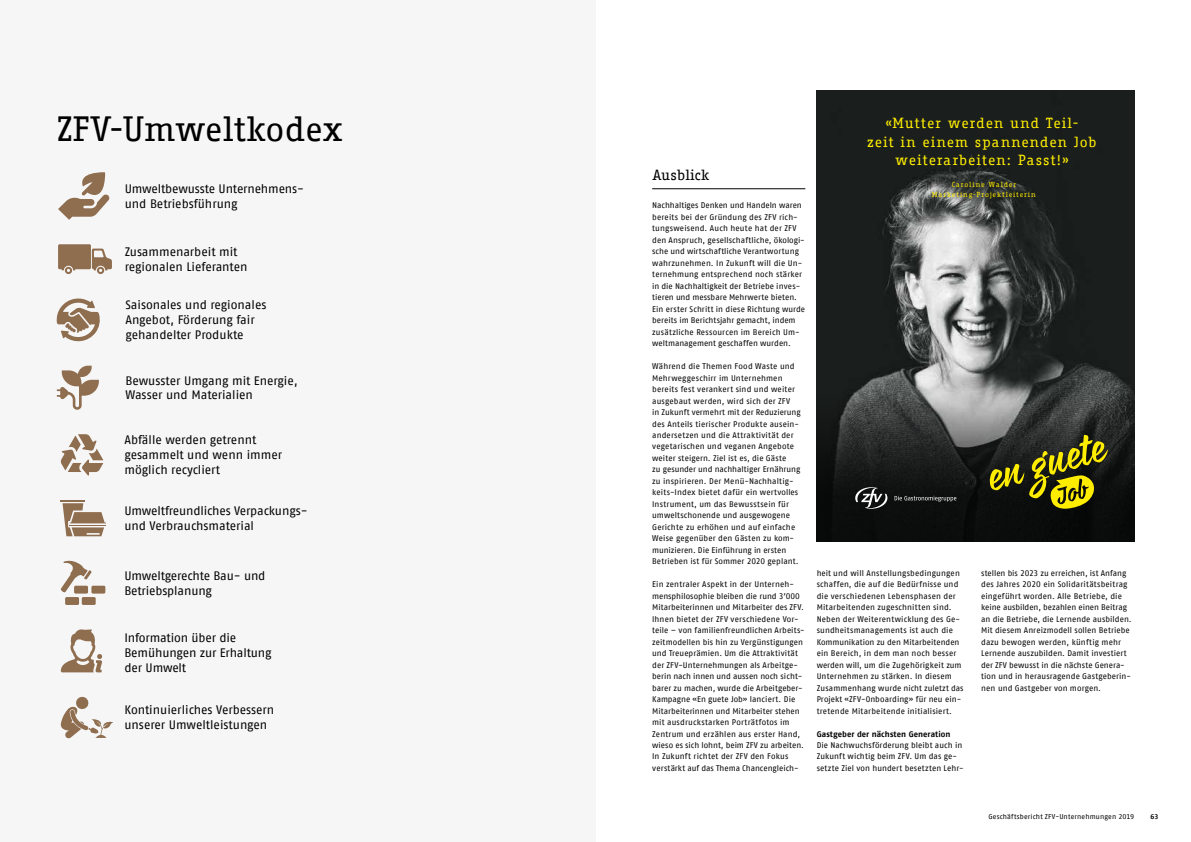
<style>
.page{position:relative;width:1191px;height:842px;background:#fff}
.page>*{position:absolute;margin:0;border:0;box-sizing:border-box;transform-origin:0 0}
.t1{font:34.3px "Fago Office Serif";letter-spacing:-.015em;color:#000}
.t2{font:14.4px "Fago Office Serif";letter-spacing:-.01em;color:#000}
.t3{font:14.3px/18.4px "Fago Office Serif";letter-spacing:.055em;color:#ffed00;text-align:center}
.t4{font:12.3px/14.7px "Fago No Regular Tf";letter-spacing:-.005em;color:#000}
.t5{font:8.2px/11.5px "Fago No Regular Tf";letter-spacing:.01em;color:#000}
.t6{font:8.2px "Fago No Bold Tf";letter-spacing:.005em;color:#000}
.t7{font:7.2px/10.6px "Fago Office Serif";letter-spacing:.105em;color:#ffed00;text-align:center}
.t8{font:7px "Fago No Regular Tf";letter-spacing:.02em;color:#000}
.t9{font:6.8px "Fago No Bold Tf";color:#000}
</style>
<div class="page">
<div style="left:0;top:0;width:595px;height:842px;background:#f6f6f6"></div>
<svg style="left:58px;top:172px;width:52px;height:48px"></svg>
<svg style="left:58px;top:244px;width:54px;height:30px"></svg>
<svg style="left:56px;top:298px;width:44px;height:44px"></svg>
<svg style="left:57px;top:366px;width:42px;height:44px"></svg>
<svg style="left:61px;top:434px;width:42px;height:42px"></svg>
<svg style="left:61px;top:629px;width:41px;height:43px"></svg>
<svg style="left:60px;top:696px;width:53px;height:42px"></svg>
<svg style="left:61px;top:560px;width:31px;height:32px"></svg>
<div style="left:91px;top:586px;width:14px;height:8px;background:#8f6d4f;border-radius:2px"></div>
<div style="left:74px;top:586px;width:14px;height:8px;background:#8f6d4f;border-radius:2px"></div>
<div style="left:82px;top:597px;width:14px;height:8px;background:#8f6d4f;border-radius:2px"></div>
<div style="left:65px;top:597px;width:14px;height:8px;background:#8f6d4f;border-radius:2px"></div>
<hr style="left:61px;top:500px;width:24px;height:2px;background:#8f6d4f">
<svg style="left:63px;top:503px;width:43px;height:33px"></svg>
<img style="left:816px;top:91px;width:318px;height:303px">
<svg style="left:816px;top:394px;width:318px;height:147px;background:#292b2a"></svg>
<svg style="left:989px;top:435px;width:118px;height:74px;background:#545013"></svg>
<svg style="left:894px;top:496px;width:62px;height:6px"></svg>
<svg style="left:855px;top:487px;width:32px;height:22px"></svg>
<hr style="left:652px;top:189px;width:153px;height:1px;background:#000">
<h1 class="t1" style="left:57px;top:110px;width:288px">ZFV-Umweltkodex</h1>
<h3 class="t3" style="left:867px;top:114px;width:231px">«Mutter werden und Teil-<br>zeit in einem spannenden Job weiterarbeiten: Passt!»</h3>
<p class="t7" style="left:932px;top:179px;width:105px">Caroline Walder<br>Marketing-Projektleiterin</p>
<h2 class="t2" style="left:652px;top:167px;width:59px">Ausblick</h2>
<p class="t5" style="left:652px;top:200px;width:154px">Nachhaltiges Denken und Handeln waren bereits bei der Gründung des ZFV rich&shy;tungsweisend. Auch heute hat der ZFV den Anspruch, gesellschaftliche, ökologi&shy;sche und wirtschaftliche Verantwortung wahrzunehmen. In Zukunft will die Un&shy;ternehmung entsprechend noch stärker in die Nachhaltigkeit der Betriebe inves&shy;tieren und messbare Mehrwerte bieten.<br>Ein erster Schritt in diese Richtung wurde bereits im Berichtsjahr gemacht, indem zusätzliche Ressourcen im Bereich Um&shy;weltmanagement geschaffen wurden.</p>
<p class="t5" style="left:652px;top:360px;width:150px">Während die Themen Food Waste und Mehrweggeschirr im Unternehmen bereits fest verankert sind und weiter ausgebaut werden, wird sich der ZFV<br>in Zukunft vermehrt mit der Reduzierung des Anteils tierischer Produkte ausein&shy;andersetzen und die Attraktivität der vegetarischen und veganen Angebote weiter steigern. Ziel ist es, die Gäste<br>zu gesunder und nachhaltiger Ernährung zu inspirieren. Der Menü-Nachhaltig&shy;keits-Index bietet dafür ein wertvolles Instrument, um das Bewusstsein für umweltschonende und ausgewogene Gerichte zu erhöhen und auf einfache Weise gegenüber den Gästen zu kom&shy;munizieren. Die Einführung in ersten Betrieben ist für Sommer 2020 geplant.</p>
<p class="t5" style="left:652px;top:578px;width:154px">Ein zentraler Aspekt in der Unterneh&shy;mensphilosophie bleiben die rund 3’000<br>Mitarbeiterinnen und Mitarbeiter des ZFV.<br>Ihnen bietet der ZFV verschiedene Vor&shy;teile – von familienfreundlichen Arbeits&shy;zeitmodellen bis hin zu Vergünstigungen und Treueprämien. Um die Attraktivität der ZFV-Unternehmungen als Arbeitge&shy;berin nach innen und aussen noch sicht&shy;barer zu machen, wurde die Arbeitgeber-Kampagne «En guete Job» lanciert. Die Mitarbeiterinnen und Mitarbeiter stehen mit ausdruckstarken Porträtfotos im Zentrum und erzählen aus erster Hand, wieso es sich lohnt, beim ZFV zu arbeiten.<br>In Zukunft richtet der ZFV den Fokus verstärkt auf das Thema Chancengleich-</p>
<p class="t5" style="left:816px;top:567px;width:148px">heit und will Anstellungsbedingungen schaffen, die auf die Bedürfnisse und die verschiedenen Lebensphasen der Mitarbeitenden zugeschnitten sind.<br>Neben der Weiterentwicklung des Ge&shy;sundheitsmanagements ist auch die Kommunikation zu den Mitarbeitenden ein Bereich, in dem man noch besser werden will, um die Zugehörigkeit zum Unternehmen zu stärken. In diesem Zusammenhang wurde nicht zuletzt das Projekt «ZFV-Onboarding» für neu ein&shy;tretende Mitarbeitende initialisiert.</p>
<h3 class="t4" style="left:125px;top:181px;width:181px">Umweltbewusste Unternehmens&shy;und Betriebsführung</h3>
<h3 class="t4" style="left:125px;top:244px;width:124px">Zusammenarbeit mit regionalen Lieferanten</h3>
<h3 class="t4" style="left:125px;top:298px;width:143px">Saisonales und regionales<br>Angebot, Förderung fair gehandelter Produkte</h3>
<h3 class="t4" style="left:125px;top:373px;width:174px">Bewusster Umgang mit Energie,<br>Wasser und Materialien</h3>
<h3 class="t4" style="left:124px;top:433px;width:159px">Abfälle werden getrennt gesammelt und wenn immer möglich recycliert</h3>
<h3 class="t4" style="left:124px;top:503px;width:185px">Umweltfreundliches Verpackungs&shy;und Verbrauchsmaterial</h3>
<p class="t5" style="left:981px;top:567px;width:152px">stellen bis 2023 zu erreichen, ist Anfang des Jahres 2020 ein Solidaritätsbeitrag eingeführt worden. Alle Betriebe, die keine ausbilden, bezahlen einen Beitrag an die Betriebe, die Lernende ausbilden.<br>Mit diesem Anreizmodell sollen Betriebe dazu bewogen werden, künftig mehr Lernende auszubilden. Damit investiert der ZFV bewusst in die nächste Genera&shy;tion und in herausragende Gastgeberin&shy;nen und Gastgeber von morgen.</p>
<h3 class="t4" style="left:124px;top:568px;width:143px">Umweltgerechte Bau- und<br>Betriebsplanung</h3>
<h3 class="t4" style="left:124px;top:630px;width:148px">Information über die<br>Bemühungen zur Erhaltung der Umwelt</h3>
<h3 class="t4" style="left:124px;top:703px;width:151px">Kontinuierliches Verbessern unserer Umweltleistungen</h3>
<p class="t6" style="left:816px;top:729px;width:135px">Gastgeber der nächsten Generation</p>
<p class="t5" style="left:816px;top:739px;width:148px">Die Nachwuchsförderung bleibt auch in<br>Zukunft wichtig beim ZFV. Um das ge&shy;setzte Ziel von hundert besetzten Lehr-</p>
<p class="t8" style="left:988px;top:813px;width:147px">Geschäftsbericht ZFV-Unternehmungen 2019</p>
<p class="t9" style="left:1150px;top:813px;width:9px">63</p>
</div>
